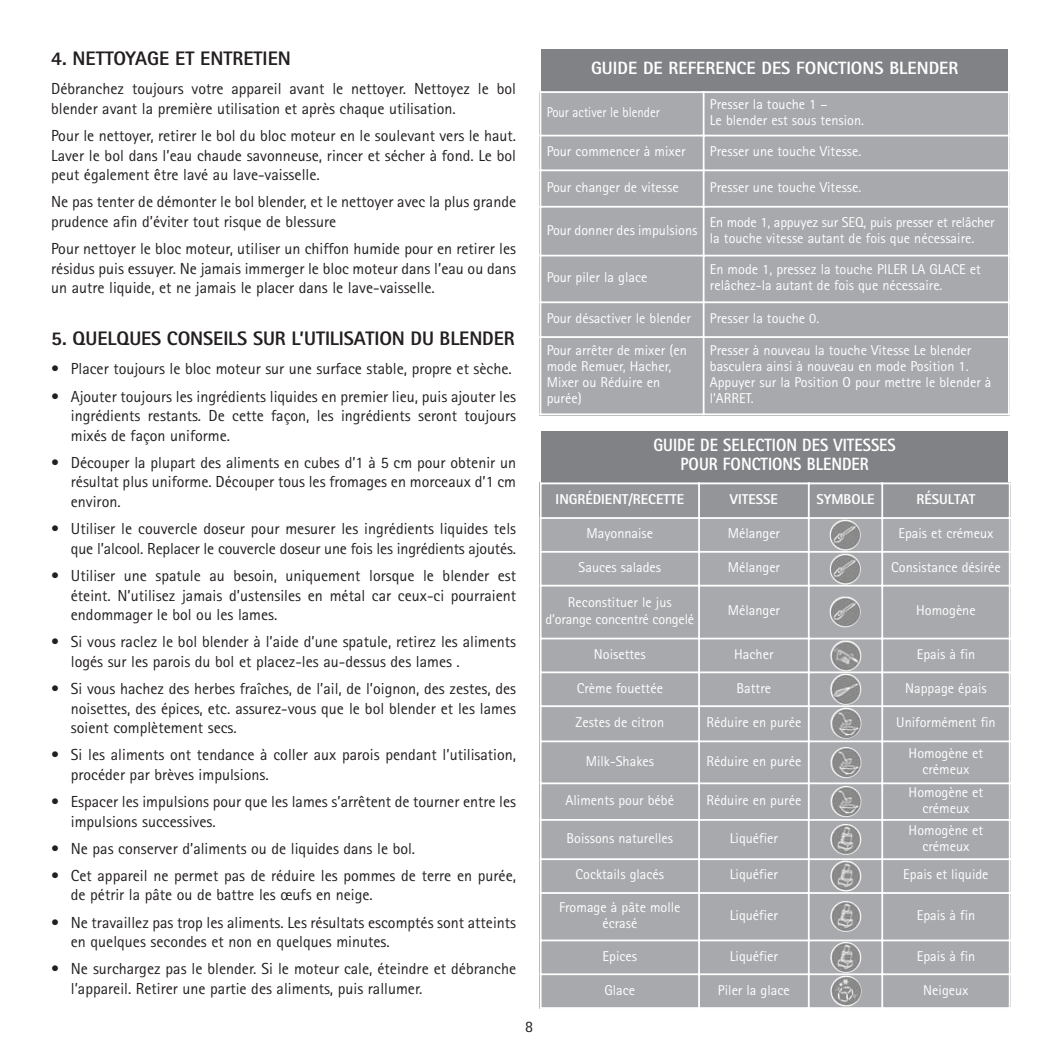
<style>
.page{position:relative;width:1056px;height:1056px;background:#fff}
.page>*{position:absolute;margin:0;border:0;box-sizing:border-box;transform-origin:0 0}
.t1{font:800 19.6px "Rotis Sans Serif";letter-spacing:-.005em;color:#231f20}
.t2{font:800 17.8px/19.6px "Rotis Sans Serif";color:#fff;text-align:center;scale:.9 1}
.t3{font:800 17.8px "Rotis Sans Serif";color:#fff}
.t4{font:16px/19.6px "Rotis Sans Serif";color:#231f20}
.t5{font:14.2px/16px "Rotis Sans Serif";color:#fff}
.t6{font:800 14.2px "Rotis Sans Serif";color:#fff}
.t7{font:14.2px "Rotis Sans Serif";color:#fff;scale:.9 1}
</style>
<div class="page">
<svg style="left:539px;top:49px;width:472px;height:960px;background:#a8aaad"></svg>
<p class="t1" style="left:51px;top:51px;width:241px">4. NETTOYAGE ET ENTRETIEN</p>
<p class="t4" style="left:51px;top:81px;width:466px">Débranchez toujours votre appareil avant le nettoyer. Nettoyez le bol blender avant la première utilisation et après chaque utilisation.</p>
<p class="t4" style="left:51px;top:127px;width:466px;text-align:justify">Pour le nettoyer, retirer le bol du bloc moteur en le soulevant vers le haut.<br>Laver le bol dans l’eau chaude savonneuse, rincer et sécher à fond. Le bol peut également être lavé au lave-vaisselle.</p>
<p class="t4" style="left:51px;top:194px;width:466px">Ne pas tenter de démonter le bol blender, et le nettoyer avec la plus grande prudence afin d’éviter tout risque de blessure</p>
<p class="t4" style="left:51px;top:241px;width:466px;text-align:justify">Pour nettoyer le bloc moteur, utiliser un chiffon humide pour en retirer les résidus puis essuyer. Ne jamais immerger le bloc moteur dans l’eau ou dans un autre liquide, et ne jamais le placer dans le lave-vaisselle.</p>
<p class="t1" style="left:51px;top:331px;width:465px">5. QUELQUES CONSEILS SUR L’UTILISATION DU BLENDER</p>
<p class="t4" style="left:51px;top:361px;width:462px">• Placer toujours le bloc moteur sur une surface stable, propre et sèche.</p>
<p class="t4" style="left:71px;top:388px;width:447px;text-align:justify;text-indent:-20px">• Ajouter toujours les ingrédients liquides en premier lieu, puis ajouter les ingrédients restants. De cette façon, les ingrédients seront toujours mixés de façon uniforme.</p>
<p class="t4" style="left:71px;top:454px;width:447px;text-align:justify;text-indent:-20px">• Découper la plupart des aliments en cubes d’1 à 5 cm pour obtenir un résultat plus uniforme. Découper tous les fromages en morceaux d’1 cm environ.</p>
<p class="t4" style="left:51px;top:521px;width:466px;text-align:right">• Utiliser le couvercle doseur pour mesurer les ingrédients liquides tels que l’alcool. Replacer le couvercle doseur une fois les ingrédients ajoutés.</p>
<p class="t4" style="left:71px;top:567px;width:447px;text-align:justify;text-indent:-20px">• Utiliser une spatule au besoin, uniquement lorsque le blender est éteint. N’utilisez jamais d’ustensiles en métal car ceux-ci pourraient endommager le bol ou les lames.</p>
<p class="t4" style="left:71px;top:634px;width:447px;text-indent:-20px">• Si vous raclez le bol blender à l’aide d’une spatule, retirez les aliments logés sur les parois du bol et placez-les au-dessus des lames .</p>
<p class="t4" style="left:71px;top:680px;width:447px;text-align:justify;text-indent:-20px">• Si vous hachez des herbes fraîches, de l’ail, de l’oignon, des zestes, des noisettes, des épices, etc. assurez-vous que le bol blender et les lames soient complètement secs.</p>
<p class="t4" style="left:71px;top:747px;width:447px;text-indent:-20px">• Si les aliments ont tendance à coller aux parois pendant l’utilisation, procéder par brèves impulsions.</p>
<p class="t4" style="left:71px;top:793px;width:447px;text-indent:-20px">• Espacer les impulsions pour que les lames s’arrêtent de tourner entre les impulsions successives.</p>
<p class="t4" style="left:51px;top:840px;width:366px">• Ne pas conserver d’aliments ou de liquides dans le bol.</p>
<p class="t4" style="left:71px;top:867px;width:447px;text-indent:-20px">• Cet appareil ne permet pas de réduire les pommes de terre en purée, de pétrir la pâte ou de battre les œufs en neige.</p>
<p class="t4" style="left:71px;top:914px;width:447px;text-indent:-20px">• Ne travaillez pas trop les aliments. Les résultats escomptés sont atteints en quelques secondes et non en quelques minutes.</p>
<p class="t4" style="left:71px;top:961px;width:447px;text-indent:-20px">• Ne surchargez pas le blender. Si le moteur cale, éteindre et débranche l’appareil. Retirer une partie des aliments, puis rallumer.</p>
<p class="t4" style="left:525px;top:1018px;width:10px">8</p>
<p class="t3" style="left:591px;top:62px;width:369px">GUIDE DE REFERENCE DES FONCTIONS BLENDER</p>
<p class="t7" style="left:547px;top:107px;width:127px">Pour activer le blender</p>
<p class="t5" style="left:710px;top:98px;width:156px">Presser la touche 1 –<br>Le blender est sous tension.</p>
<p class="t5" style="left:547px;top:145px;width:140px">Pour commencer à mixer</p>
<p class="t5" style="left:710px;top:145px;width:153px">Presser une touche Vitesse.</p>
<p class="t5" style="left:547px;top:181px;width:134px">Pour changer de vitesse</p>
<p class="t5" style="left:710px;top:181px;width:153px">Presser une touche Vitesse.</p>
<p class="t5" style="left:547px;top:223px;width:152px">Pour donner des impulsions</p>
<p class="t5" style="left:710px;top:215px;width:286px">En mode 1, appuyez sur SEQ, puis presser et relâcher la touche vitesse autant de fois que nécessaire.</p>
<p class="t5" style="left:547px;top:271px;width:102px">Pour piler la glace</p>
<p class="t5" style="left:710px;top:263px;width:273px">En mode 1, pressez la touche PILER LA GLACE et relâchez-la autant de fois que nécessaire.</p>
<p class="t5" style="left:547px;top:312px;width:146px">Pour désactiver le blender</p>
<p class="t5" style="left:710px;top:312px;width:111px">Presser la touche 0.</p>
<p class="t5" style="left:547px;top:344px;width:142px">Pour arrêter de mixer (en mode Remuer, Hacher,<br>Mixer ou Réduire en purée)</p>
<p class="t5" style="left:710px;top:344px;width:283px">Presser à nouveau la touche Vitesse Le blender basculera ainsi à nouveau en mode Position 1.<br>Appuyer sur la Position O pour mettre le blender à l’ARRET.</p>
<p class="t2" style="left:653px;top:437px;width:271px">GUIDE DE SELECTION DES VITESSES<br>POUR FONCTIONS BLENDER</p>
<p class="t6" style="left:556px;top:494px;width:130px">INGRÉDIENT/RECETTE</p>
<p class="t6" style="left:730px;top:494px;width:50px">VITESSE</p>
<p class="t6" style="left:816px;top:494px;width:60px">SYMBOLE</p>
<p class="t6" style="left:916px;top:494px;width:61px">RÉSULTAT</p>
<p class="t5" style="left:587px;top:527px;width:68px">Mayonnaise</p>
<p class="t5" style="left:728px;top:527px;width:54px">Mélanger</p>
<p class="t5" style="left:898px;top:527px;width:97px">Epais et crémeux</p>
<p class="t5" style="left:579px;top:561px;width:84px">Sauces salades</p>
<p class="t5" style="left:728px;top:561px;width:54px">Mélanger</p>
<p class="t5" style="left:891px;top:561px;width:111px">Consistance désirée</p>
<p class="t5" style="left:545px;top:596px;width:150px;text-align:center">Reconstituer le jus d’orange concentré congelé</p>
<p class="t5" style="left:728px;top:604px;width:54px">Mélanger</p>
<p class="t5" style="left:916px;top:604px;width:61px">Homogène</p>
<p class="t5" style="left:594px;top:647px;width:53px">Noisettes</p>
<p class="t5" style="left:734px;top:647px;width:41px">Hacher</p>
<p class="t5" style="left:917px;top:647px;width:60px">Epais à fin</p>
<p class="t5" style="left:577px;top:681px;width:88px">Crème fouettée</p>
<p class="t5" style="left:737px;top:681px;width:36px">Battre</p>
<p class="t5" style="left:905px;top:681px;width:83px">Nappage épais</p>
<p class="t5" style="left:576px;top:716px;width:90px">Zestes de citron</p>
<p class="t5" style="left:707px;top:716px;width:96px">Réduire en purée</p>
<p class="t5" style="left:896px;top:716px;width:101px">Uniformément fin</p>
<p class="t5" style="left:586px;top:754px;width:70px">Milk-Shakes</p>
<p class="t5" style="left:707px;top:754px;width:96px">Réduire en purée</p>
<p class="t5" style="left:909px;top:746px;width:76px;text-align:center">Homogène et crémeux</p>
<p class="t5" style="left:566px;top:794px;width:110px">Aliments pour bébé</p>
<p class="t5" style="left:707px;top:794px;width:96px">Réduire en purée</p>
<p class="t5" style="left:909px;top:786px;width:76px;text-align:center">Homogène et crémeux</p>
<p class="t5" style="left:567px;top:832px;width:108px">Boissons naturelles</p>
<p class="t5" style="left:730px;top:832px;width:50px">Liquéfier</p>
<p class="t5" style="left:909px;top:824px;width:76px;text-align:center">Homogène et crémeux</p>
<p class="t5" style="left:576px;top:868px;width:90px">Cocktails glacés</p>
<p class="t5" style="left:730px;top:868px;width:50px">Liquéfier</p>
<p class="t5" style="left:903px;top:868px;width:87px">Epais et liquide</p>
<p class="t5" style="left:559px;top:901px;width:123px;text-align:center">Fromage à pâte molle écrasé</p>
<p class="t5" style="left:730px;top:909px;width:50px">Liquéfier</p>
<p class="t5" style="left:917px;top:909px;width:60px">Epais à fin</p>
<p class="t5" style="left:603px;top:949px;width:36px">Epices</p>
<p class="t5" style="left:730px;top:949px;width:50px">Liquéfier</p>
<p class="t5" style="left:917px;top:949px;width:60px">Epais à fin</p>
<p class="t5" style="left:604px;top:983px;width:32px">Glace</p>
<p class="t5" style="left:718px;top:983px;width:73px">Piler la glace</p>
<p class="t5" style="left:923px;top:983px;width:47px">Neigeux</p>
</div>
